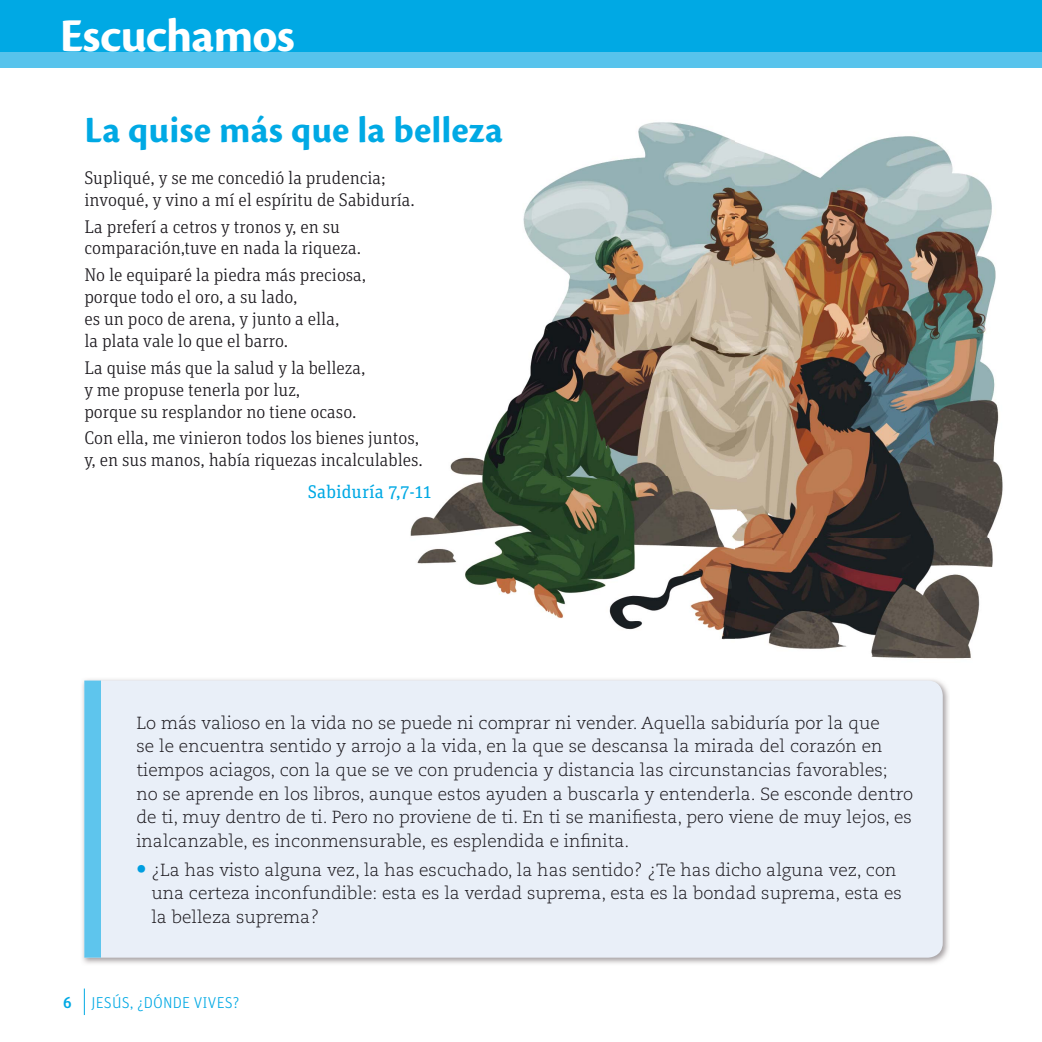
<style>
.page{position:relative;width:1042px;height:1042px;background:#fff}
.page>*{position:absolute;margin:0;border:0;box-sizing:border-box;transform-origin:0 0}
.t1{font:700 49px "Cronos Pro";letter-spacing:-.02em;color:#fff}
.t2{font:700 38.5px "Cronos Pro";color:#00a9e4}
.t3{font:300 18.38px/21.9px "Unit Slab OT";color:#1a171c}
.t4{font:18.38px "Unit Slab OT";color:#00a9e4}
.t5{font:300 17.5px/23.6px "Caecilia LT Std";color:#1a171c}
.t6{font:300 15.75px "Unit Pro";letter-spacing:.01em;color:#00a9e4}
.s1{font-family:"Unit Slab OT";font-weight:700;font-size:24.5px;color:#009ee0}
.s2{font-weight:500}
</style>
<div class="page">
<div style="left:0;top:39px;width:1042px;height:29px;background:#57c3ec"></div>
<div style="left:0;top:0;width:1042px;height:52px;background:#00a9e4"></div>
<img style="left:82px;top:679px;width:867px;height:285px">
<div style="left:101px;top:680px;width:842px;height:277px;background:#e9eff8"></div>
<div style="left:84px;top:680px;width:17px;height:277px;background:#5ec5ed"></div>
<img style="left:410px;top:122px;width:593px;height:537px">
<svg style="left:84px;top:988px;width:1px;height:27px"></svg>
<h1 class="t1" style="left:60px;top:17px;width:236px">Escuchamos</h1>
<h2 class="t2" style="left:84px;top:116px;width:420px">La quise más que la belleza</h2>
<p class="t3" style="left:84px;top:168px;width:332px">Supliqué, y se me concedió la prudencia; invoqué, y vino a mí el espíritu de Sabiduría.</p>
<p class="t3" style="left:84px;top:217px;width:278px">La preferí a cetros y tronos y, en su comparación,tuve en nada la riqueza.</p>
<p class="t3" style="left:84px;top:266px;width:283px">No le equiparé la piedra más preciosa, porque todo el oro, a su lado,<br>es un poco de arena, y junto a ella,<br>la plata vale lo que el barro.</p>
<p class="t3" style="left:84px;top:358px;width:283px">La quise más que la salud y la belleza, y me propuse tenerla por luz,<br>porque su resplandor no tiene ocaso.</p>
<p class="t3" style="left:84px;top:429px;width:340px">Con ella, me vinieron todos los bienes juntos, y, en sus manos, había riquezas incalculables.</p>
<p class="t4" style="left:308px;top:485px;width:125px">Sabiduría 7,7-11</p>
<p class="t5" style="left:136px;top:712px;width:778px">Lo más valioso en la vida no se puede ni comprar ni vender. Aquella sabiduría por la que<br>se le encuentra sentido y arrojo a la vida, en la que se descansa la mirada del corazón en tiempos aciagos, con la que se ve con prudencia y distancia las circunstancias favorables; no se aprende en los libros, aunque estos ayuden a buscarla y entenderla. Se esconde dentro de ti, muy dentro de ti. Pero no proviene de ti. En ti se manifiesta, pero viene de muy lejos, es inalcanzable, es inconmensurable, es esplendida e infinita.</p>
<p class="t5" style="left:151px;top:859px;width:752px;text-indent:-15px"><span class="s1">•</span> ¿La has visto alguna vez, la has escuchado, la has sentido? ¿Te has dicho alguna vez, con una certeza inconfundible: esta es la verdad suprema, esta es la bondad suprema, esta es la belleza suprema?</p>
<p class="t6" style="left:63px;top:997px;width:178px"><span class="s2">6</span> JESÚS, ¿DÓNDE VIVES?</p>
</div>
